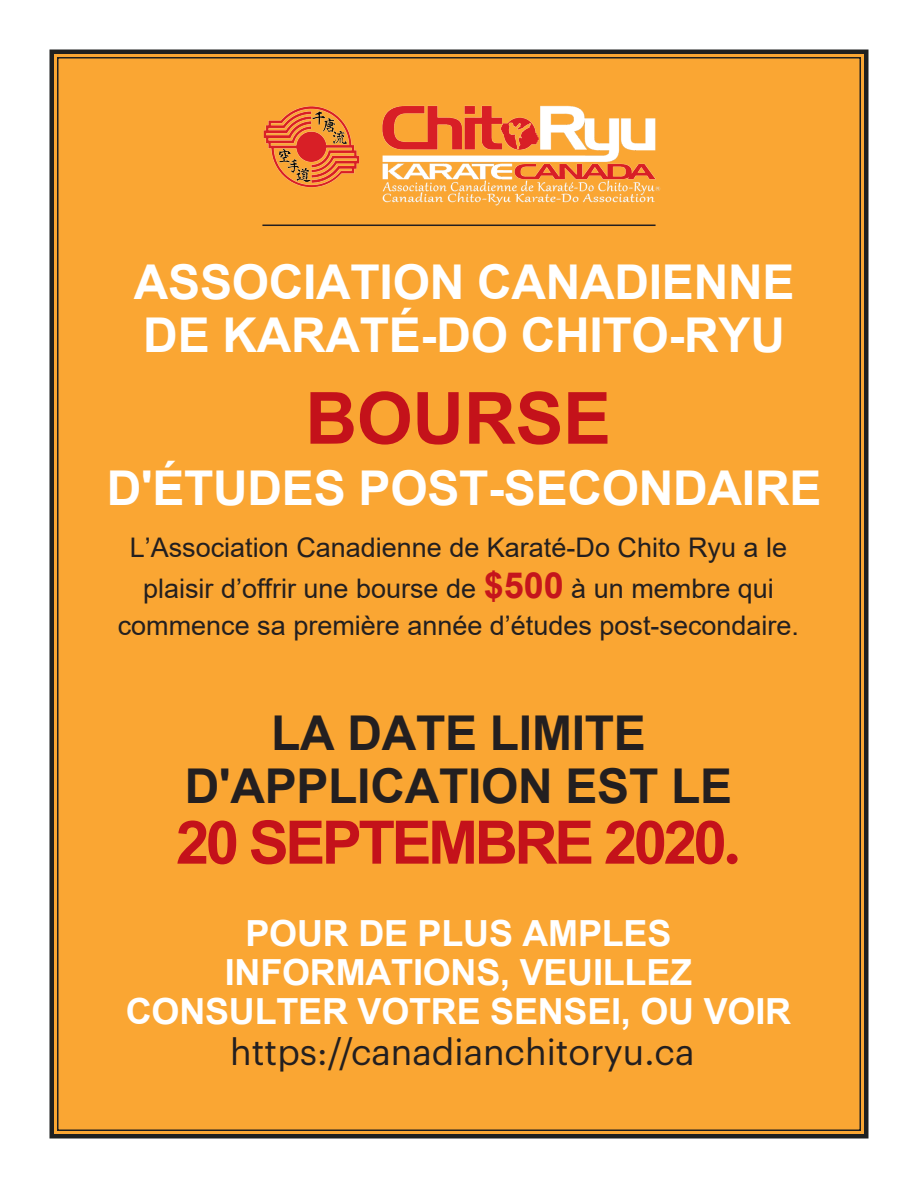
<style>
.page{position:relative;width:918px;height:1188px;background:#fff}
.page>*{position:absolute;margin:0;border:0;box-sizing:border-box;transform-origin:0 0}
.t1{font:700 72px "Arial";letter-spacing:-.005em;color:#c4121a}
.t2{font:700 60px "Arial";letter-spacing:-.06em;color:#c4121a}
.t3{font:700 48px/52.9px "Arial";letter-spacing:-.005em;color:#fff}
.t4{font:700 48px/52.9px "Arial";letter-spacing:-.005em;color:#231f20;text-align:center}
.t5{font:700 36px/39px "Arial";letter-spacing:-.005em;color:#fff;text-align:center}
.t6{font:36px "Graphik";color:#231f20}
.t7{font:27px/40.3px "Arial";color:#231f20;text-align:center}
.s1{font-weight:700;font-size:36px;color:#c5151c}
.s2{font-family:"Graphik";font-weight:600}
</style>
<div class="page">
<div style="left:49px;top:49px;width:820px;height:1090px;background:#faa633"></div>
<img style="left:242px;top:100px;width:440px;height:110px">
<hr style="left:262px;top:225px;width:394px;height:1px;background:#231f20">
<h3 class="t3" style="left:134px;top:256px;width:662px">ASSOCIATION CANADIENNE<br>DE KARATÉ-DO CHITO-RYU</h3>
<h1 class="t1" style="left:305px;top:368px;width:307px">BOURSE</h1>
<h3 class="t3" style="left:107px;top:462px;width:716px">D'ÉTUDES POST-SECONDAIRE</h3>
<p class="t7" style="left:130px;top:528px;width:659px">L’Association Canadienne de Karaté-Do Chito Ryu a le plaisir d’offrir une bourse de <span class="s1">$500</span> à un membre qui</p>
<p class="t7" style="left:118px;top:605px;width:683px">commence sa première année d’études post-secondaire.</p>
<h3 class="t4" style="left:185px;top:707px;width:549px">LA DATE LIMITE<br>D'APPLICATION EST LE</h3>
<h2 class="t2" style="left:176px;top:800px;width:567px">20 SEPTEMBRE 2020<span class="s2">.</span></h2>
<h3 class="t5" style="left:126px;top:914px;width:667px">POUR DE PLUS AMPLES<br>INFORMATIONS, VEUILLEZ<br>CONSULTER VOTRE SENSEI, OU VOIR</h3>
<h3 class="t6" style="left:230px;top:1025px;width:466px">https://canadianchitoryu.ca</h3>
</div>
